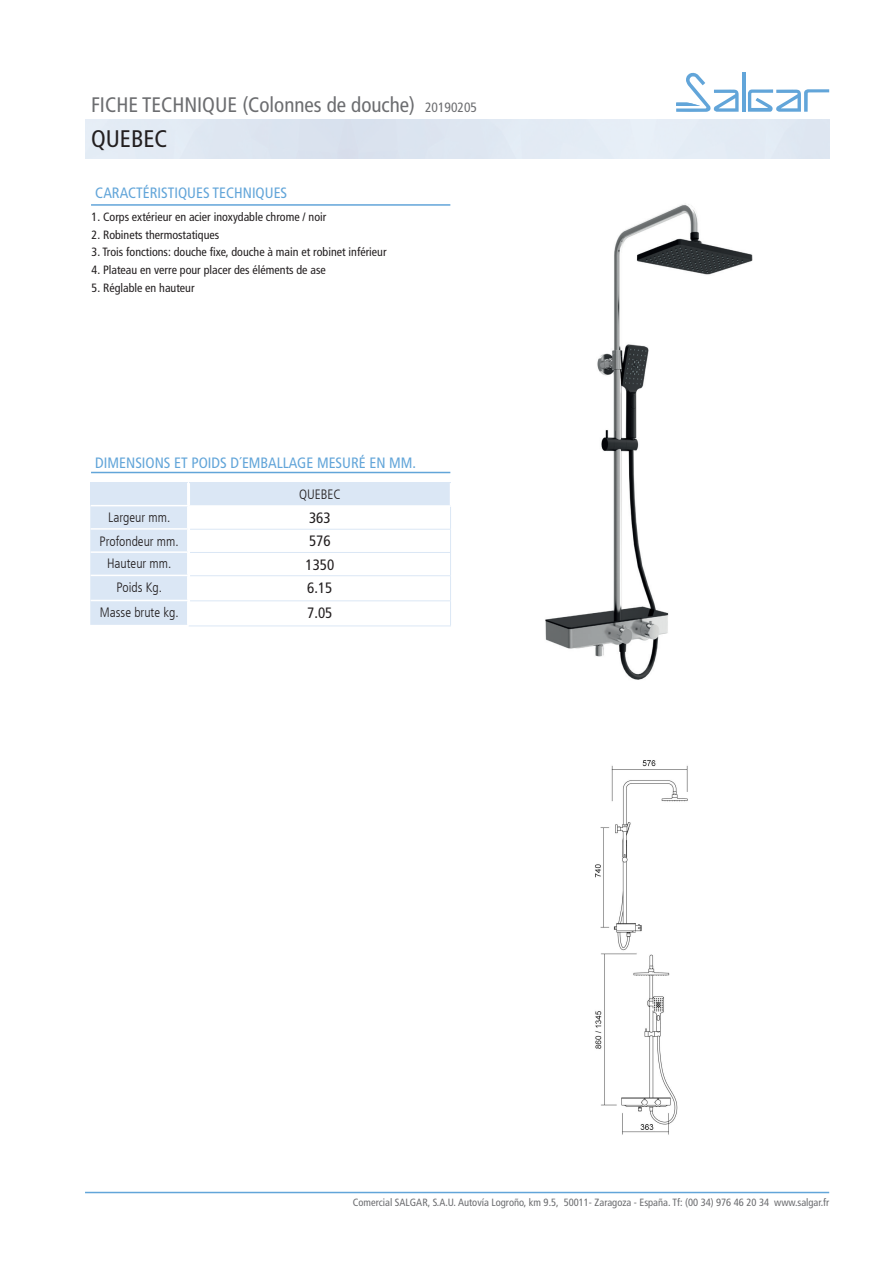
<style>
.page{position:relative;width:893px;height:1263px;background:#fff}
.page>*{position:absolute;margin:0;border:0;box-sizing:border-box;transform-origin:0 0}
.t1{font:condensed 24px "Frutiger LT";color:#231f20}
.t2{font:condensed 21px "Frutiger LT";color:#6c6d70}
.t3{font:condensed 15px "Frutiger LT";color:#62a5d9}
.t4{font:condensed 15px "Frutiger LT";color:#231f20}
.t5{font:300 condensed 13.5px "Frutiger LT";color:#231f20}
.VÀLIDS{font:condensed 12px "Frutiger LT";color:#231f20}
.t6{font:condensed 10.5px "Frutiger LT";color:#6c6d70}
.s1{font-size:13.5px}
</style>
<div class="page">
<hr style="left:742px;top:72px;width:3px;height:40px;background:#62a5d9">
<svg style="left:676px;top:72px;width:63px;height:40px"></svg>
<svg style="left:748px;top:89px;width:81px;height:23px"></svg>
<hr style="left:85px;top:1192px;width:744px;height:1px;background:#62a5d9">
<img style="left:545px;top:203px;width:208px;height:477px">
<img style="left:595px;top:760px;width:93px;height:375px">
<div style="left:189px;top:483px;width:262px;height:23px;background:#dbe7f5"></div>
<hr style="left:189px;top:505px;width:262px;height:2px;background:#fff">
<hr style="left:190px;top:529px;width:261px;height:1px;background:#dbe7f5">
<hr style="left:190px;top:552px;width:261px;height:1px;background:#dbe7f5">
<hr style="left:190px;top:575px;width:261px;height:1px;background:#dbe7f5">
<hr style="left:190px;top:600px;width:261px;height:1px;background:#dbe7f5">
<svg style="left:450px;top:483px;width:1px;height:142px"></svg>
<hr style="left:189px;top:625px;width:262px;height:1px;background:#dbe7f5">
<div style="left:90px;top:482px;width:98px;height:24px;background:#dbe7f5"></div>
<div style="left:90px;top:483px;width:100px;height:143px;background:#dbe7f5"></div>
<hr style="left:91px;top:505px;width:98px;height:1px;background:#fff">
<hr style="left:91px;top:528px;width:98px;height:2px;background:#fff">
<hr style="left:91px;top:551px;width:98px;height:2px;background:#fff">
<hr style="left:91px;top:575px;width:98px;height:1px;background:#fff">
<hr style="left:91px;top:600px;width:98px;height:1px;background:#fff">
<hr style="left:90px;top:625px;width:99px;height:1px;background:#fff">
<hr style="left:187px;top:483px;width:2px;height:22px;background:#fff">
<hr style="left:187px;top:506px;width:2px;height:22px;background:#fff">
<hr style="left:187px;top:530px;width:2px;height:21px;background:#fff">
<hr style="left:187px;top:553px;width:2px;height:22px;background:#fff">
<hr style="left:187px;top:576px;width:2px;height:24px;background:#fff">
<hr style="left:187px;top:601px;width:2px;height:24px;background:#fff">
<hr style="left:91px;top:472px;width:359px;height:1px;background:#62a5d9">
<hr style="left:91px;top:204px;width:359px;height:2px;background:#62a5d9">
<p class="t2" style="left:91px;top:92px;width:387px">FICHE TECHNIQUE (Colonnes de douche) <span class="s1">20190205</span></p>
<p class="t1" style="left:91px;top:125px;width:78px">QUEBEC</p>
<p class="t3" style="left:95px;top:184px;width:194px">CARACTÉRISTIQUES TECHNIQUES</p>
<p class="VÀLIDS" style="left:92px;top:210px;width:236px">1. Corps extérieur en acier inoxydable chrome / noir</p>
<p class="VÀLIDS" style="left:92px;top:227px;width:129px">2. Robinets thermostatiques</p>
<p class="VÀLIDS" style="left:92px;top:245px;width:296px">3. Trois fonctions: douche fixe, douche à main et robinet inférieur</p>
<p class="VÀLIDS" style="left:92px;top:263px;width:236px">4. Plateau en verre pour placer des éléments de ase</p>
<p class="VÀLIDS" style="left:92px;top:281px;width:105px">5. Réglable en hauteur</p>
<p class="t3" style="left:95px;top:454px;width:322px">DIMENSIONS ET POIDS D´EMBALLAGE MESURÉ EN MM.</p>
<p class="t5" style="left:108px;top:509px;width:64px">Largeur mm.</p>
<p class="t5" style="left:99px;top:533px;width:81px">Profondeur mm.</p>
<p class="t5" style="left:107px;top:556px;width:66px">Hauteur mm.</p>
<p class="t5" style="left:117px;top:579px;width:47px">Poids Kg.</p>
<p class="t5" style="left:100px;top:604px;width:80px">Masse brute kg.</p>
<p class="t5" style="left:299px;top:486px;width:43px">QUEBEC</p>
<p class="t4" style="left:309px;top:509px;width:23px">363</p>
<p class="t4" style="left:309px;top:532px;width:23px">576</p>
<p class="t4" style="left:305px;top:556px;width:30px">1350</p>
<p class="t4" style="left:307px;top:579px;width:27px">6.15</p>
<p class="t4" style="left:307px;top:604px;width:27px">7.05</p>
<p class="t6" style="left:353px;top:1196px;width:478px">Comercial SALGAR, S.A.U. Autovía Logroño, km 9.5, 50011- Zaragoza - España. Tf: (00 34) 976 46 20 34 www.salgar.fr</p>
</div>
